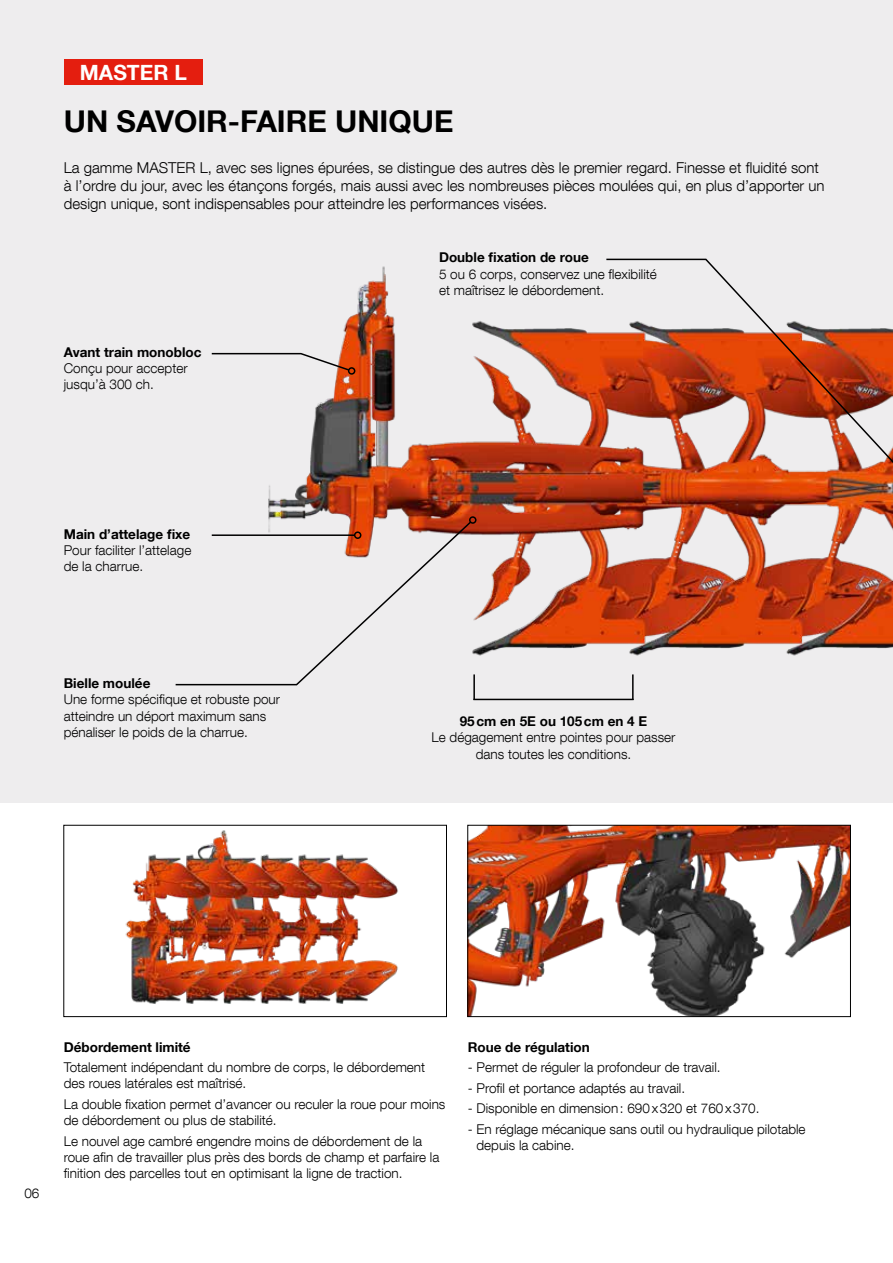
<style>
.page{position:relative;width:893px;height:1263px;background:#fff}
.page>*{position:absolute;margin:0;border:0;box-sizing:border-box;transform-origin:0 0}
.t1{font:700 30px "Helvetica Neue LT Com";color:#000}
.t2{font:700 21px "Helvetica Neue LT Com";color:#fff}
.t3{font:300 15px/18px "Helvetica Neue LT Com";color:#000}
.t4{font:300 13.5px/16.2px "Helvetica Neue LT Com";color:#000}
.t5{font:700 13.5px "Helvetica Neue LT Com";color:#000}
</style>
<div class="page">
<div style="left:0;top:0;width:893px;height:802px;background:#eeedee"></div>
<img style="left:268px;top:266px;width:625px;height:435px">
<img style="left:469px;top:827px;width:380px;height:188px">
<div style="left:467px;top:825px;width:384px;height:192px;border:1px solid #000"></div>
<img style="left:125px;top:830px;width:273px;height:174px">
<div style="left:64px;top:825px;width:383px;height:192px;border:1px solid #000"></div>
<svg style="left:211px;top:352px;width:140px;height:20px"></svg>
<div style="left:348px;top:367px;width:7px;height:8px;border:2px solid #000;border-radius:50%"></div>
<img style="left:605px;top:258px;width:288px;height:222px">
<hr style="left:632px;top:674px;width:2px;height:26px;background:#000">
<hr style="left:473px;top:674px;width:2px;height:26px;background:#000">
<hr style="left:473px;top:699px;width:161px;height:1px;background:#000">
<svg style="left:175px;top:520px;width:298px;height:166px"></svg>
<div style="left:469px;top:516px;width:7px;height:8px;border:2px solid #000;border-radius:50%"></div>
<div style="left:64px;top:60px;width:139px;height:25px;background:#e41e0f"></div>
<h2 class="t2" style="left:80px;top:59px;width:108px">MASTER L</h2>
<h1 class="t1" style="left:64px;top:102px;width:391px">UN SAVOIR-FAIRE UNIQUE</h1>
<p class="t3" style="left:64px;top:158px;width:762px">La gamme MASTER L, avec ses lignes épurées, se distingue des autres dès le premier regard. Finesse et fluidité sont à l’ordre du jour, avec les étançons forgés, mais aussi avec les nombreuses pièces moulées qui, en plus d’apporter un design unique, sont indispensables pour atteindre les performances visées.</p>
<p class="t5" style="left:64px;top:343px;width:139px">Avant train monobloc</p>
<p class="t4" style="left:64px;top:360px;width:125px">Conçu pour accepter jusqu’à 300 ch.</p>
<p class="t5" style="left:64px;top:525px;width:128px">Main d’attelage fixe</p>
<p class="t4" style="left:64px;top:542px;width:129px">Pour faciliter l’attelage de la charrue.</p>
<p class="t5" style="left:64px;top:675px;width:88px">Bielle moulée</p>
<p class="t4" style="left:64px;top:691px;width:218px">Une forme spécifique et robuste pour atteindre un déport maximum sans pénaliser le poids de la charrue.</p>
<p class="t5" style="left:439px;top:249px;width:151px">Double fixation de roue</p>
<p class="t4" style="left:439px;top:265px;width:219px">5 ou 6 corps, conservez une flexibilité et maîtrisez le débordement.</p>
<p class="t5" style="left:460px;top:713px;width:189px">95cm en 5E ou 105cm en 4 E</p>
<p class="t4" style="left:432px;top:729px;width:245px;text-align:center">Le dégagement entre pointes pour passer dans toutes les conditions.</p>
<p class="t4" style="left:25px;top:1185px;width:16px">06</p>
<p class="t5" style="left:64px;top:1038px;width:128px">Débordement limité</p>
<p class="t4" style="left:64px;top:1059px;width:363px">Totalement indépendant du nombre de corps, le débordement des roues latérales est maîtrisé.</p>
<p class="t4" style="left:64px;top:1096px;width:383px">La double fixation permet d’avancer ou reculer la roue pour moins de débordement ou plus de stabilité.</p>
<p class="t4" style="left:64px;top:1132px;width:377px">Le nouvel age cambré engendre moins de débordement de la roue afin de travailler plus près des bords de champ et parfaire la finition des parcelles tout en optimisant la ligne de traction.</p>
<p class="t5" style="left:468px;top:1038px;width:123px">Roue de régulation</p>
<p class="t4" style="left:468px;top:1059px;width:254px">- Permet de réguler la profondeur de travail.</p>
<p class="t4" style="left:468px;top:1079px;width:219px">- Profil et portance adaptés au travail.</p>
<p class="t4" style="left:468px;top:1100px;width:293px">- Disponible en dimension: 690x320 et 760x370.</p>
<p class="t4" style="left:476px;top:1120px;width:331px;text-indent:-9px">- En réglage mécanique sans outil ou hydraulique pilotable depuis la cabine.</p>
</div>
